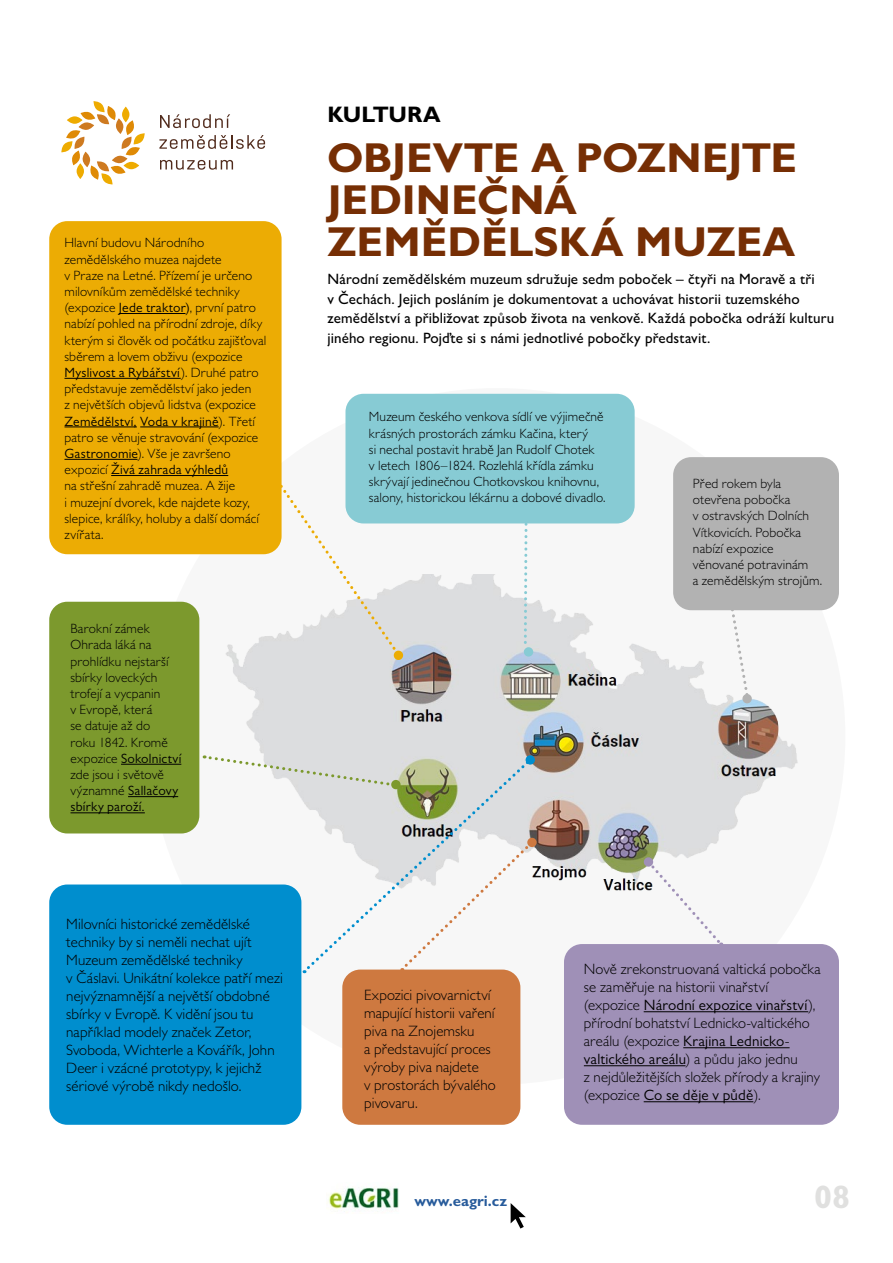
<style>
.page{position:relative;width:893px;height:1263px;background:#fff}
.page>*{position:absolute;margin:0;border:0;box-sizing:border-box;transform-origin:0 0}
.t1{font:700 42px/42px "Gill Sans MT Pro";color:#762e04}
.t2{font:700 32.55px "Gill Sans MT Pro";color:#e0e0df}
.t3{font:700 22.5px "Gill Sans MT Pro";letter-spacing:-.005em;color:#000}
.t4{font:300 15px/18px "Gill Sans MT Pro";letter-spacing:.005em;color:#000}
.t5{font:500 15px/19.5px "Gill Sans MT Pro";letter-spacing:.01em;color:#000}
.t6{font:700 15px "Gill Sans MT Pro";color:#275b9b}
.t7{font:300 13.5px/16.2px "Gill Sans MT Pro";letter-spacing:.01em;color:#000}
.s1{font-weight:400}
</style>
<div class="page">
<div style="left:149px;top:388px;width:696px;height:696px;background:#f7f7f7;border-radius:50%"></div>
<div style="left:345px;top:394px;width:290px;height:129px;background:#87cbd4;border-radius:18px"></div>
<img style="left:172px;top:574px;width:667px;height:324px">
<div style="left:673px;top:457px;width:166px;height:153px;background:#b2b2b2;border-radius:18px"></div>
<div style="left:49px;top:221px;width:233px;height:333px;background:#ecac04;border-radius:18px"></div>
<hr style="left:119px;top:313px;width:66px;height:1px;background:#000">
<hr style="left:64px;top:378px;width:117px;height:1px;background:#000">
<hr style="left:64px;top:427px;width:73px;height:1px;background:#000">
<hr style="left:140px;top:427px;width:79px;height:1px;background:#000">
<hr style="left:64px;top:459px;width:74px;height:1px;background:#000">
<hr style="left:111px;top:475px;width:117px;height:1px;background:#000">
<div style="left:49px;top:602px;width:150px;height:231px;background:#7c992d;border-radius:18px"></div>
<hr style="left:121px;top:764px;width:60px;height:1px;background:#000">
<hr style="left:128px;top:796px;width:50px;height:1px;background:#000">
<hr style="left:71px;top:812px;width:74px;height:1px;background:#000">
<div style="left:342px;top:969px;width:178px;height:156px;background:#ce7940;border-radius:18px"></div>
<div style="left:564px;top:944px;width:275px;height:181px;background:#9f90b7;border-radius:18px"></div>
<hr style="left:644px;top:1011px;width:164px;height:1px;background:#000">
<hr style="left:683px;top:1047px;width:107px;height:1px;background:#000">
<hr style="left:584px;top:1065px;width:101px;height:1px;background:#000">
<hr style="left:644px;top:1101px;width:109px;height:1px;background:#000">
<div style="left:49px;top:884px;width:252px;height:241px;background:#008ece;border-radius:18px"></div>
<svg style="left:274px;top:475px;width:126px;height:181px"></svg>
<svg style="left:204px;top:754px;width:192px;height:34px"></svg>
<svg style="left:522px;top:523px;width:7px;height:130px"></svg>
<svg style="left:729px;top:610px;width:21px;height:90px"></svg>
<svg style="left:304px;top:757px;width:229px;height:215px"></svg>
<svg style="left:402px;top:840px;width:132px;height:131px"></svg>
<svg style="left:649px;top:861px;width:74px;height:83px"></svg>
<div style="left:394px;top:651px;width:9px;height:9px;background:#ecac04;border-radius:50%"></div>
<div style="left:391px;top:780px;width:10px;height:9px;background:#7c992d;border-radius:50%"></div>
<div style="left:526px;top:755px;width:9px;height:10px;background:#008ece;border-radius:50%"></div>
<div style="left:527px;top:838px;width:10px;height:9px;background:#ce7940;border-radius:50%"></div>
<div style="left:644px;top:857px;width:9px;height:10px;background:#9f90b7;border-radius:50%"></div>
<div style="left:742px;top:694px;width:10px;height:9px;background:#b2b2b2;border-radius:50%"></div>
<div style="left:524px;top:647px;width:9px;height:10px;background:#87cbd4;border-radius:50%"></div>
<svg style="left:61px;top:101px;width:84px;height:84px"></svg>
<svg style="left:160px;top:114px;width:70px;height:14px"></svg>
<svg style="left:159px;top:135px;width:106px;height:14px"></svg>
<svg style="left:160px;top:160px;width:73px;height:10px"></svg>
<svg style="left:510px;top:1203px;width:16px;height:26px"></svg>
<img style="left:328px;top:1187px;width:71px;height:23px">
<p class="t7" style="left:64px;top:234px;width:203px">Hlavní budovu Národního zemědělského muzea najdete<br>v Praze na Letné. Přízemí je určeno milovníkům zemědělské techniky (expozice <span class="s1">Jede traktor)</span>, první patro nabízí pohled na přírodní zdroje, díky kterým si člověk od počátku zajišťoval sběrem a lovem obživu (expozice <span class="s1">Myslivost a Rybářství</span>). Druhé patro představuje zemědělství jako jeden<br>z největších objevů lidstva (expozice <span class="s1">Zemědělství, Voda v krajině</span>). Třetí patro se věnuje stravování (expozice <span class="s1">Gastronomie</span>). Vše je završeno expozicí <span class="s1">Živá zahrada výhledů<br></span>na střešní zahradě muzea. A žije<br>i muzejní dvorek, kde najdete kozy, slepice, králíky, holuby a další domácí zvířata.</p>
<p class="t7" style="left:71px;top:620px;width:112px">Barokní zámek<br>Ohrada láká na prohlídku nejstarší sbírky loveckých trofejí a vycpanin<br>v Evropě, která<br>se datuje až do<br>roku 1842. Kromě expozice <span class="s1">Sokolnictví </span>zde jsou i světově významné <span class="s1">Sallačovy sbírky paroží.</span></p>
<p class="t4" style="left:66px;top:914px;width:218px">Milovníci historické zemědělské techniky by si neměli nechat ujít Muzeum zemědělské techniky<br>v Čáslavi. Unikátní kolekce patří mezi nejvýznamnější a největší obdobné sbírky v Evropě. K vidění jsou tu například modely značek Zetor, Svoboda, Wichterle a Kovářík, John Deer i vzácné prototypy, k jejichž sériové výrobě nikdy nedošlo.</p>
<h3 class="t3" style="left:327px;top:100px;width:115px">KULTURA</h3>
<h1 class="t1" style="left:327px;top:136px;width:471px">OBJEVTE A POZNEJTE<br>JEDINEČNÁ<br>ZEMĚDĚLSKÁ MUZEA</h1>
<p class="t5" style="left:327px;top:269px;width:508px">Národní zemědělském muzeum sdružuje sedm poboček – čtyři na Moravě a tři<br>v Čechách. Jejich posláním je dokumentovat a uchovávat historii tuzemského zemědělství a přibližovat způsob života na venkově. Každá pobočka odráží kulturu jiného regionu. Pojďte si s námi jednotlivé pobočky představit.</p>
<p class="t7" style="left:369px;top:409px;width:238px">Muzeum českého venkova sídlí ve výjimečně krásných prostorách zámku Kačina, který<br>si nechal postavit hrabě Jan Rudolf Chotek<br>v letech 1806–1824. Rozlehlá křídla zámku skrývají jedinečnou Chotkovskou knihovnu, salony, historickou lékárnu a dobové divadlo.</p>
<p class="t7" style="left:693px;top:475px;width:131px">Před rokem byla otevřena pobočka<br>v ostravských Dolních<br>Vítkovicích. Pobočka nabízí expozice věnované potravinám<br>a zemědělským strojům.</p>
<p class="t4" style="left:364px;top:986px;width:133px">Expozici pivovarnictví mapující historii vaření piva na Znojemsku<br>a představující proces výroby piva najdete<br>v prostorách bývalého pivovaru.</p>
<p class="t4" style="left:584px;top:960px;width:238px">Nově zrekonstruovaná valtická pobočka se zaměřuje na historii vinařství (expozice <span class="s1">Národní expozice vinařství</span>), přírodní bohatství Lednicko-valtického areálu (expozice <span class="s1">Krajina Lednicko&shy;valtického areálu</span>) a půdu jako jednu<br>z nejdůležitějších složek přírody a krajiny (expozice <span class="s1">Co se děje v půdě</span>).</p>
<p class="t6" style="left:415px;top:1192px;width:94px">www.eagri.cz</p>
<h2 class="t2" style="left:814px;top:1176px;width:37px">08</h2>
</div>
